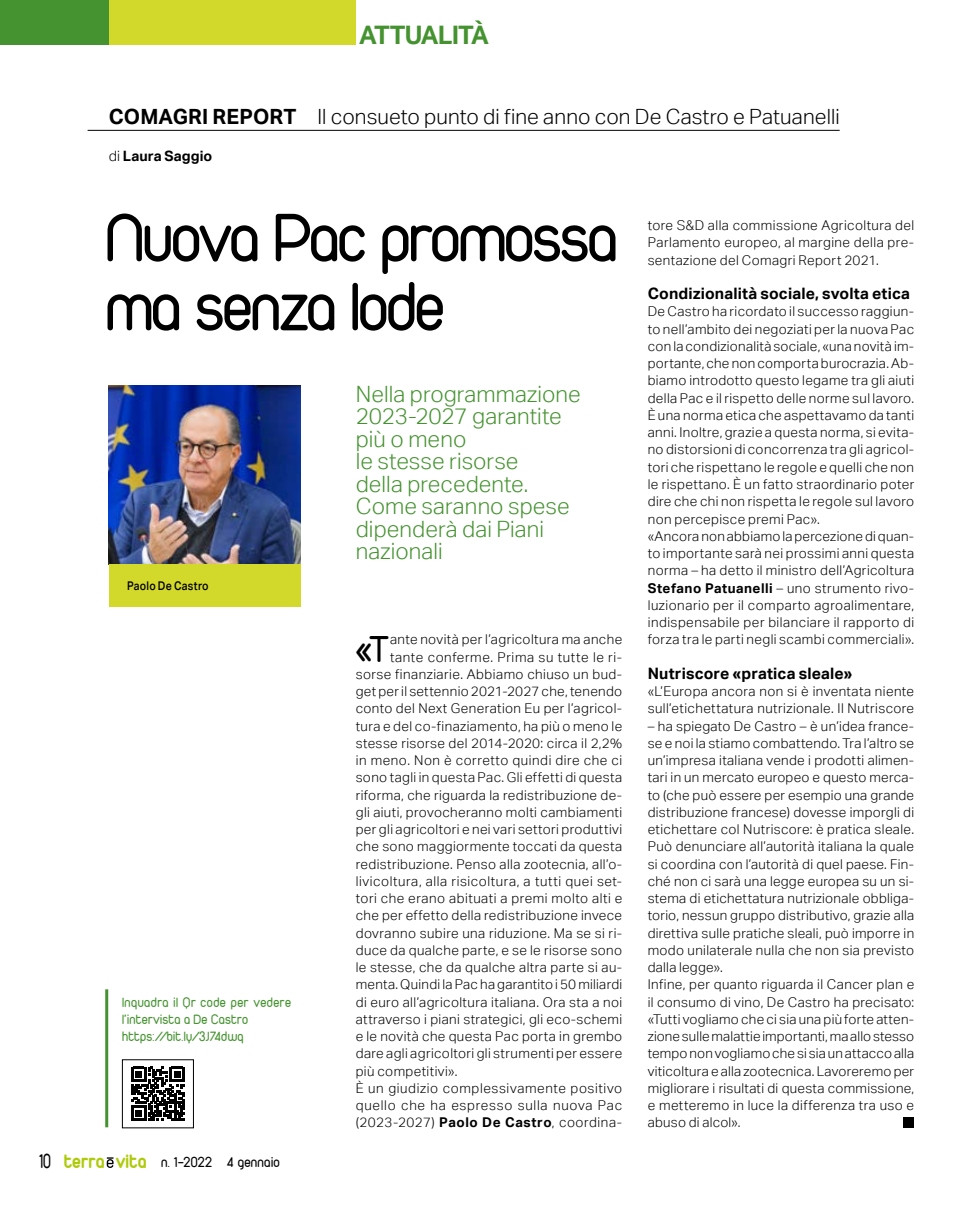
<style>
.page{position:relative;width:978px;height:1212px;background:#fff}
.page>*{position:absolute;margin:0;border:0;box-sizing:border-box;transform-origin:0 0}
.tev_titolo_48_46{font:72px/69px "Duepuntozero";letter-spacing:-.035em;color:#000}
.tev_testo_9_11_5_CAP{font:39.6px "Duepuntozero";color:#000}
.t1{font:700 25.5px "Aktiv Grotesk";letter-spacing:-.04em;color:#459330}
.tev_sommario{font:300 22.5px/22.5px "Aktiv Grotesk";letter-spacing:.005em;color:#459330}
.tev_occhiello_NO_occ{font:300 21px "Aktiv Grotesk";letter-spacing:.005em;color:#000}
.tev_titolettoinfrate{font:700 15.75px "Aktiv Grotesk";letter-spacing:.01em;color:#000}
.t2{font:15px "Duepuntozero";letter-spacing:.01em;color:#000}
.tev_BOX_testo{font:14.25px/17.2px "Duepuntozero";letter-spacing:.02em;color:#459330}
.tev_firma{font:700 14.25px "Aktiv Grotesk";letter-spacing:.005em;color:#000}
.tev_testo_9_11_5{font:300 13.5px/17.2px "Aktiv Grotesk";letter-spacing:.03em;color:#000;text-align:justify}
.tev_testo_9_11_5_CAP-2{font:300 13.5px "Aktiv Grotesk";letter-spacing:.03em;color:#000}
.tev_didascalia{font:500 12px "Aktiv Grotesk";letter-spacing:.02em;color:#000;scale:.88 1}
.s1{font-weight:700}
.s2{font-weight:300}
.s3{font-size:21px}
.s4{font-weight:700;font-size:20.7px;color:#afca0b}
</style>
<div class="page">
<div style="left:0;top:0;width:109px;height:45px;background:#459330"></div>
<div style="left:109px;top:0;width:247px;height:45px;background:#d3d92b"></div>
<svg style="left:107px;top:1157px;width:7px;height:11px"></svg>
<hr style="left:105px;top:989px;width:3px;height:138px;background:#459330">
<hr style="left:88px;top:130px;width:752px;height:1px;background:#000">
<div style="left:904px;top:1117px;width:10px;height:10px;background:#000"></div>
<img style="left:109px;top:385px;width:191px;height:179px">
<svg style="left:131px;top:1067px;width:54px;height:54px"></svg>
<div style="left:122px;top:1059px;width:72px;height:69px;border:1px solid #000"></div>
<div style="left:109px;top:564px;width:191px;height:43px;background:#d3d92b"></div>
<h3 class="t1" style="left:359px;top:19px;width:131px">attualità</h3>
<p class="tev_occhiello_NO_occ" style="left:109px;top:105px;width:732px"><span class="s1">COMAGRI REPORT</span> Il consueto punto di fine anno con De Castro e Patuanelli</p>
<p class="tev_firma" style="left:109px;top:147px;width:105px"><span class="s2">di</span> Laura Saggio</p>
<p class="tev_titolo_48_46" style="left:105px;top:205px;width:515px">Nuova Pac promossa ma senza lode</p>
<p class="tev_didascalia" style="left:127px;top:578px;width:94px">Paolo De Castro</p>
<p class="tev_BOX_testo" style="left:122px;top:993px;width:171px">Inquadra il Qr code per vedere l’intervista a De Castro</p>
<p class="tev_BOX_testo" style="left:122px;top:1028px;width:123px">https://bit.ly/3J74dwq</p>
<p class="t2" style="left:39px;top:1154px;width:242px"><span class="s3">10</span> <span class="s4">terra vita</span> n. 1-2022 4 gennaio</p>
<p class="tev_sommario" style="left:356px;top:382px;width:227px">Nella programmazione<br>2023-2027 garantite più o meno</p>
<p class="tev_sommario" style="left:356px;top:450px;width:215px">le stesse risorse della precedente.<br>Come saranno spese dipenderà dai Piani nazionali</p>
<p class="tev_testo_9_11_5_CAP" style="left:356px;top:627px;width:35px">«T</p>
<p class="tev_testo_9_11_5_CAP-2" style="left:390px;top:632px;width:234px">ante novità per l’agricoltura ma anche</p>
<p class="tev_testo_9_11_5_CAP-2" style="left:390px;top:649px;width:234px">tante conferme. Prima su tutte le ri-</p>
<p class="tev_testo_9_11_5_CAP-2" style="left:356px;top:666px;width:268px">sorse finanziarie. Abbiamo chiuso un bud-</p>
<p class="tev_testo_9_11_5_CAP-2" style="left:356px;top:683px;width:268px">get per il settennio 2021-2027 che, tenendo</p>
<p class="tev_testo_9_11_5_CAP-2" style="left:356px;top:701px;width:268px">conto del Next Generation Eu per l’agricol-</p>
<p class="tev_testo_9_11_5_CAP-2" style="left:356px;top:718px;width:268px">tura e del co-finaziamento, ha più o meno le</p>
<p class="tev_testo_9_11_5_CAP-2" style="left:356px;top:735px;width:268px">stesse risorse del 2014-2020: circa il 2,2%</p>
<p class="tev_testo_9_11_5_CAP-2" style="left:356px;top:752px;width:268px">in meno. Non è corretto quindi dire che ci</p>
<p class="tev_testo_9_11_5_CAP-2" style="left:356px;top:770px;width:268px">sono tagli in questa Pac. Gli effetti di questa</p>
<p class="tev_testo_9_11_5_CAP-2" style="left:356px;top:787px;width:268px">riforma, che riguarda la redistribuzione de-</p>
<p class="tev_testo_9_11_5_CAP-2" style="left:356px;top:804px;width:268px">gli aiuti, provocheranno molti cambiamenti</p>
<p class="tev_testo_9_11_5_CAP-2" style="left:356px;top:821px;width:268px">per gli agricoltori e nei vari settori produttivi</p>
<p class="tev_testo_9_11_5_CAP-2" style="left:356px;top:839px;width:268px">che sono maggiormente toccati da questa</p>
<p class="tev_testo_9_11_5_CAP-2" style="left:356px;top:856px;width:268px">redistribuzione. Penso alla zootecnia, all’o-</p>
<p class="tev_testo_9_11_5_CAP-2" style="left:356px;top:873px;width:268px">livicoltura, alla risicoltura, a tutti quei set-</p>
<p class="tev_testo_9_11_5_CAP-2" style="left:356px;top:890px;width:268px">tori che erano abituati a premi molto alti e</p>
<p class="tev_testo_9_11_5_CAP-2" style="left:356px;top:908px;width:268px">che per effetto della redistribuzione invece</p>
<p class="tev_testo_9_11_5_CAP-2" style="left:356px;top:925px;width:268px">dovranno subire una riduzione. Ma se si ri-</p>
<p class="tev_testo_9_11_5_CAP-2" style="left:356px;top:942px;width:268px">duce da qualche parte, e se le risorse sono</p>
<p class="tev_testo_9_11_5_CAP-2" style="left:356px;top:959px;width:268px">le stesse, che da qualche altra parte si au-</p>
<p class="tev_testo_9_11_5_CAP-2" style="left:356px;top:977px;width:268px">menta. Quindi la Pac ha garantito i 50 miliardi</p>
<p class="tev_testo_9_11_5_CAP-2" style="left:356px;top:994px;width:268px">di euro all’agricoltura italiana. Ora sta a noi</p>
<p class="tev_testo_9_11_5_CAP-2" style="left:356px;top:1011px;width:268px">attraverso i piani strategici, gli eco-schemi</p>
<p class="tev_testo_9_11_5_CAP-2" style="left:356px;top:1028px;width:268px">e le novità che questa Pac porta in grembo</p>
<p class="tev_testo_9_11_5_CAP-2" style="left:356px;top:1046px;width:268px">dare agli agricoltori gli strumenti per essere</p>
<p class="tev_testo_9_11_5_CAP-2" style="left:356px;top:1063px;width:103px">più competitivi».</p>
<p class="tev_testo_9_11_5" style="left:356px;top:1079px;width:268px">È un giudizio complessivamente positivo quello che ha espresso sulla nuova Pac (2023-2027) <span class="s1">Paolo De Castro</span>, coordina-</p>
<p class="tev_testo_9_11_5" style="left:648px;top:217px;width:268px">tore S&amp;D alla commissione Agricoltura del Parlamento europeo, al margine della pre&shy;sentazione del Comagri Report 2021.</p>
<p class="tev_titolettoinfrate" style="left:648px;top:284px;width:264px">Condizionalità sociale, svolta etica</p>
<p class="tev_testo_9_11_5" style="left:648px;top:303px;width:268px">De Castro ha ricordato il successo raggiun&shy;to nell’ambito dei negoziati per la nuova Pac con la condizionalità sociale, «una novità im&shy;portante, che non comporta burocrazia. Ab&shy;biamo introdotto questo legame tra gli aiuti della Pac e il rispetto delle norme sul lavoro.<br>È una norma etica che aspettavamo da tanti anni. Inoltre, grazie a questa norma, si evita&shy;no distorsioni di concorrenza tra gli agricol&shy;tori che rispettano le regole e quelli che non le rispettano. È un fatto straordinario poter dire che chi non rispetta le regole sul lavoro non percepisce premi Pac».</p>
<p class="tev_testo_9_11_5" style="left:648px;top:527px;width:268px">«Ancora non abbiamo la percezione di quan&shy;to importante sarà nei prossimi anni questa norma – ha detto il ministro dell’Agricoltura <span class="s1">Stefano Patuanelli</span> – uno strumento rivo&shy;luzionario per il comparto agroalimentare, indispensabile per bilanciare il rapporto di forza tra le parti negli scambi commerciali».</p>
<p class="tev_titolettoinfrate" style="left:648px;top:663px;width:206px">Nutriscore «pratica sleale»</p>
<p class="tev_testo_9_11_5" style="left:648px;top:683px;width:268px">«L’Europa ancora non si è inventata niente sull’etichettatura nutrizionale. Il Nutriscore</p>
<p class="tev_testo_9_11_5" style="left:648px;top:717px;width:268px">– ha spiegato De Castro – è un’idea france&shy;se e noi la stiamo combattendo. Tra l’altro se un’impresa italiana vende i prodotti alimen&shy;tari in un mercato europeo e questo merca&shy;to (che può essere per esempio una grande distribuzione francese) dovesse imporgli di etichettare col Nutriscore: è pratica sleale.<br>Può denunciare all’autorità italiana la quale si coordina con l’autorità di quel paese. Fin&shy;ché non ci sarà una legge europea su un si&shy;stema di etichettatura nutrizionale obbliga&shy;torio, nessun gruppo distributivo, grazie alla direttiva sulle pratiche sleali, può imporre in modo unilaterale nulla che non sia previsto dalla legge».</p>
<p class="tev_testo_9_11_5" style="left:648px;top:976px;width:268px">Infine, per quanto riguarda il Cancer plan e il consumo di vino, De Castro ha precisato: «Tutti vogliamo che ci sia una più forte atten&shy;zione sulle malattie importanti, ma allo stesso tempo non vogliamo che si sia un attacco alla viticoltura e alla zootecnica. Lavoreremo per migliorare i risultati di questa commissione, e metteremo in luce la differenza tra uso e abuso di alcol».</p>
</div>
